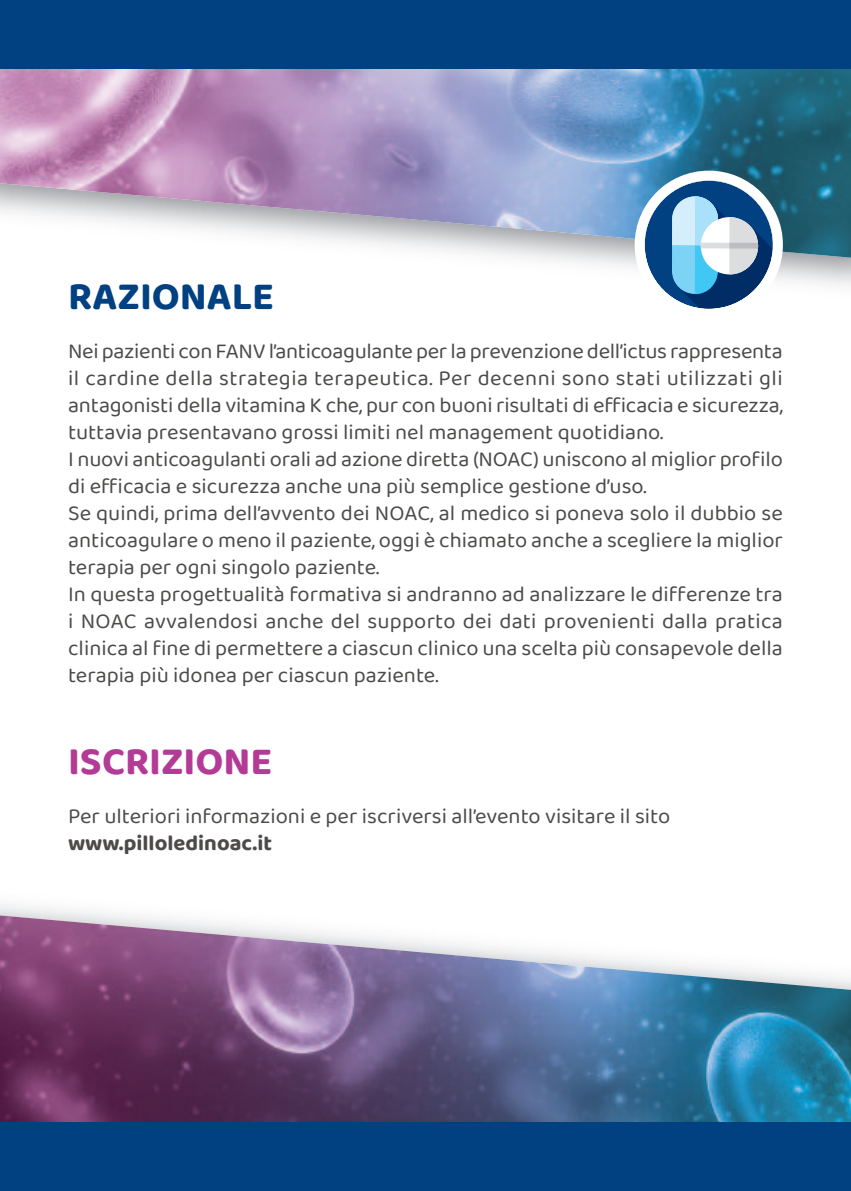
<style>
.page{position:relative;width:851px;height:1191px;background:#fff}
.page>*{position:absolute;margin:0;border:0;box-sizing:border-box;transform-origin:0 0}
.t1{font:700 40px "Baloo 2";color:#b33b96}
.t2{font:700 40px "Baloo 2";color:#014081}
.t3{font:22px/27px "Baloo 2";color:#4c4b4a}
.t4{font:700 22px "Baloo 2";color:#4c4b4a}
</style>
<div class="page">
<img style="left:0;top:915px;width:850px;height:208px">
<img style="left:0;top:68px;width:850px;height:191px">
<svg style="left:634px;top:171px;width:148px;height:138px"></svg>
<div style="left:0;top:0;width:850px;height:68px;background:#014081"></div>
<div style="left:0;top:1123px;width:850px;height:68px;background:#014081"></div>
<h1 class="t2" style="left:68px;top:271px;width:207px">RAZIONALE</h1>
<p class="t3" style="left:68px;top:338px;width:716px">Nei pazienti con FANV l’anticoagulante per la prevenzione dell’ictus rappresenta il cardine della strategia terapeutica. Per decenni sono stati utilizzati gli antagonisti della vitamina K che, pur con buoni risultati di efficacia e sicurezza, tuttavia presentavano grossi limiti nel management quotidiano.<br>I nuovi anticoagulanti orali ad azione diretta (NOAC) uniscono al miglior profilo di efficacia e sicurezza anche una più semplice gestione d’uso.<br>Se quindi, prima dell’avvento dei NOAC, al medico si poneva solo il dubbio se anticoagulare o meno il paziente, oggi è chiamato anche a scegliere la miglior terapia per ogni singolo paziente.<br>In questa progettualità formativa si andranno ad analizzare le differenze tra i NOAC avvalendosi anche del supporto dei dati provenienti dalla pratica clinica al fine di permettere a ciascun clinico una scelta più consapevole della terapia più idonea per ciascun paziente.</p>
<h1 class="t1" style="left:68px;top:736px;width:205px">ISCRIZIONE</h1>
<p class="t3" style="left:68px;top:803px;width:603px">Per ulteriori informazioni e per iscriversi all’evento visitare il sito</p>
<p class="t4" style="left:68px;top:829px;width:205px">www.pilloledinoac.it</p>
</div>
